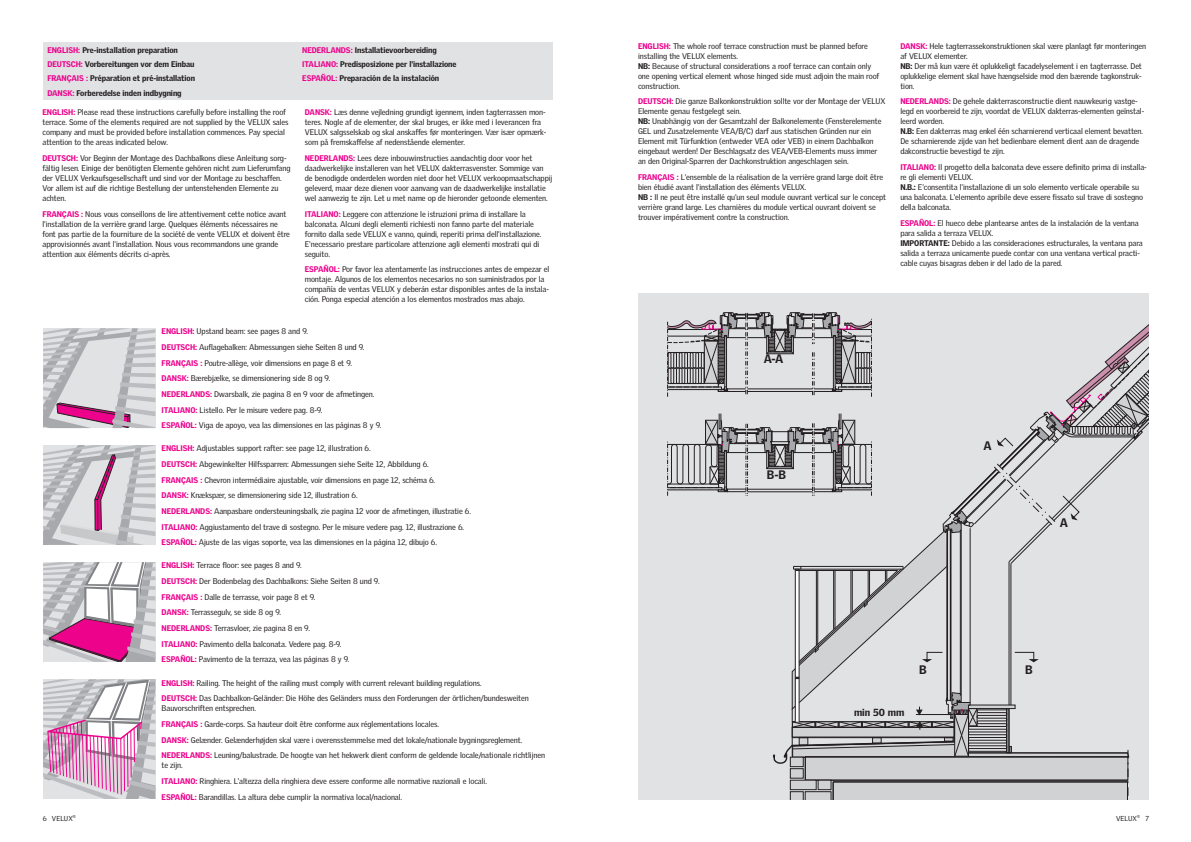
<style>
.page{position:relative;width:1191px;height:842px;background:#fff}
.page>*{position:absolute;margin:0;border:0;box-sizing:border-box;transform-origin:0 0}
.t1{font:900 12px "Velux Gothic";color:#231f20}
.t2{font:900 10px "Velux Gothic";color:#231f20}
.t3{font:8px/10px "Velux Gothic";letter-spacing:-.01em;color:#231f20}
.t4{font:900 8px/14.3px "Velux Gothic";letter-spacing:-.01em;color:#231f20}
.t5{font:7px "Velux Gothic";letter-spacing:.005em;color:#231f20}
.s1{color:#ed028c}
.s2{font-weight:900;color:#ed028c}
.s3{font-weight:900}
</style>
<div class="page">
<svg style="left:43px;top:328px;width:112px;height:100px;background:#ccc2cb"></svg>
<svg style="left:43px;top:445px;width:112px;height:100px;background:#cac6cb"></svg>
<svg style="left:43px;top:562px;width:112px;height:100px"></svg>
<svg style="left:43px;top:679px;width:112px;height:120px"></svg>
<div style="left:638px;top:293px;width:510px;height:506px;background:#e1e2e4"></div>
<svg style="left:667px;top:312px;width:481px;height:487px"></svg>
<div style="left:43px;top:43px;width:510px;height:57px;background:#e1e2e4"></div>
<p class="t4" style="left:47px;top:43px;width:149px"><span class="s1">ENGLISH:</span> Pre-installation preparation <span class="s1">DEUTSCH:</span> Vorbereitungen vor dem Einbau <span class="s1">FRANÇAIS :</span> Préparation et pré-installation <span class="s1">DANSK:</span> Forberedelse inden indbygning</p>
<p class="t4" style="left:302px;top:43px;width:156px"><span class="s1">NEDERLANDS:</span> Installatievoorbereiding<br><span class="s1">ITALIANO:</span> Predisposizione per l'installazione<br><span class="s1">ESPAÑOL:</span> Preparación de la instalación</p>
<p class="t3" style="left:43px;top:107px;width:248px"><span class="s2">ENGLISH:</span> Please read these instructions carefully before installing the roof terrace. Some of the elements required are not supplied by the VELUX sales company and must be provided before installation commences. Pay special attention to the areas indicated below.</p>
<p class="t3" style="left:43px;top:153px;width:250px"><span class="s2">DEUTSCH:</span> Vor Beginn der Montage des Dachbalkons diese Anleitung sorg&shy;fältig lesen. Einige der benötigten Elemente gehören nicht zum Lieferumfang der VELUX Verkaufsgesellschaft und sind vor der Montage zu beschaffen.<br>Vor allem ist auf die richtige Bestellung der untenstehenden Elemente zu achten.</p>
<p class="t3" style="left:43px;top:209px;width:249px"><span class="s2">FRANÇAIS :</span> Nous vous conseillons de lire attentivement cette notice avant l'installation de la verrière grand large. Quelques éléments nécessaires ne font pas partie de la fourniture de la société de vente VELUX et doivent être approvisionnés avant l'installation. Nous vous recommandons une grande attention aux éléments décrits ci-après.</p>
<p class="t3" style="left:305px;top:107px;width:243px"><span class="s2">DANSK:</span> Læs denne vejledning grundigt igennem, inden tagterrassen mon&shy;teres. Nogle af de elementer, der skal bruges, er ikke med i leverancen fra VELUX salgsselskab og skal anskaffes før monteringen. Vær især opmærk&shy;som på fremskaffelse af nedenstående elementer.</p>
<p class="t3" style="left:305px;top:153px;width:249px"><span class="s2">NEDERLANDS:</span> Lees deze inbouwinstructies aandachtig door voor het daadwerkelijke installeren van het VELUX dakterrasvenster. Sommige van de benodigde onderdelen worden niet door het VELUX verkoopmaatschappij geleverd, maar deze dienen voor aanvang van de daadwerkelijke installatie wel aanwezig te zijn. Let u met name op de hieronder getoonde elementen.</p>
<p class="t3" style="left:305px;top:209px;width:238px"><span class="s2">ITALIANO:</span> Leggere con attenzione le istruzioni prima di installare la balconata. Alcuni degli elementi richiesti non fanno parte del materiale fornito dalla sede VELUX e vanno, quindi, reperiti prima dell'installazione.<br>E'necessario prestare particolare attenzione agli elementi mostrati qui di seguito.</p>
<p class="t3" style="left:305px;top:264px;width:246px"><span class="s2">ESPAÑOL:</span> Por favor lea atentamente las instrucciones antes de empezar el montaje. Algunos de los elementos necesarios no son suministrados por la compañía de ventas VELUX y deberán estar disponibles antes de la instala&shy;ción. Ponga especial atención a los elementos mostrados mas abajo.</p>
<p class="t3" style="left:162px;top:324px;width:221px;line-height:15.7px"><span class="s2">ENGLISH:</span> Upstand beam: see pages 8 and 9.<br><span class="s2">DEUTSCH:</span> Auflagebalken: Abmessungen siehe Seiten 8 und 9.<br><span class="s2">FRANÇAIS :</span> Poutre-allège, voir dimensions en page 8 et 9.<br><span class="s2">DANSK:</span> Bærebjælke, se dimensionering side 8 og 9.<br><span class="s2">NEDERLANDS:</span> Dwarsbalk, zie pagina 8 en 9 voor de afmetingen.<br><span class="s2">ITALIANO:</span> Listello. Per le misure vedere pag. 8-9.<br><span class="s2">ESPAÑOL:</span> Viga de apoyo, vea las dimensiones en las páginas 8 y 9.</p>
<p class="t3" style="left:162px;top:440px;width:311px;line-height:15.7px"><span class="s2">ENGLISH:</span> Adjustables support rafter: see page 12, illustration 6.<br><span class="s2">DEUTSCH:</span> Abgewinkelter Hilfssparren: Abmessungen siehe Seite 12, Abbildung 6.<br><span class="s2">FRANÇAIS :</span> Chevron intermédiaire ajustable, voir dimensions en page 12, schéma 6.<br><span class="s2">DANSK:</span> Knækspær, se dimensionering side 12, illustration 6.<br><span class="s2">NEDERLANDS:</span> Aanpasbare ondersteuningsbalk, zie pagina 12 voor de afmetingen, illustratie 6.<br><span class="s2">ITALIANO:</span> Aggiustamento del trave di sostegno. Per le misure vedere pag. 12, illustrazione 6.<br><span class="s2">ESPAÑOL:</span> Ajuste de las vigas soporte, vea las dimensiones en la página 12, dibujo 6.</p>
<p class="t3" style="left:162px;top:557px;width:219px;line-height:15.7px"><span class="s2">ENGLISH:</span> Terrace floor: see pages 8 and 9.<br><span class="s2">DEUTSCH:</span> Der Bodenbelag des Dachbalkons: Siehe Seiten 8 und 9.<br><span class="s2">FRANÇAIS :</span> Dalle de terrasse, voir page 8 et 9.<br><span class="s2">DANSK:</span> Terrassegulv, se side 8 og 9.<br><span class="s2">NEDERLANDS:</span> Terrasvloer, zie pagina 8 en 9.<br><span class="s2">ITALIANO:</span> Pavimento della balconata. Vedere pag. 8-9.<br><span class="s2">ESPAÑOL:</span> Pavimento de la terraza, vea las páginas 8 y 9.</p>
<p class="t3" style="left:162px;top:675px;width:369px;line-height:15.7px"><span class="s2">ENGLISH:</span> Railing. The height of the railing must comply with current relevant building regulations.<br><span class="s2">DEUTSCH:</span> Das Dachbalkon-Geländer: Die Höhe des Geländers muss den Forderungen der örtlichen/bundesweiten</p>
<p class="t3" style="left:162px;top:700px;width:385px;line-height:15.7px">Bauvorschriften entsprechen.<br><span class="s2">FRANÇAIS :</span> Garde-corps. Sa hauteur doit être conforme aux réglementations locales.<br><span class="s2">DANSK:</span> Gelænder. Gelænderhøjden skal være i overensstemmelse med det lokale/nationale bygningsreglement.<br><span class="s2">NEDERLANDS:</span> Leuning/balustrade. De hoogte van het hekwerk dient conform de geldende locale/nationale richtlijnen</p>
<p class="t3" style="left:162px;top:757px;width:327px;line-height:15.7px">te zijn.<br><span class="s2">ITALIANO:</span> Ringhiera. L'altezza della ringhiera deve essere conforme alle normative nazionali e locali.<br><span class="s2">ESPAÑOL:</span> Barandillas. La altura debe cumplir la normativa local/nacional.</p>
<p class="t3" style="left:638px;top:41px;width:243px"><span class="s2">ENGLISH:</span> The whole roof terrace construction must be planned before installing the VELUX elements.<br><span class="s3">NB:</span> Because of structural considerations a roof terrace can contain only one opening vertical element whose hinged side must adjoin the main roof construction.</p>
<p class="t3" style="left:638px;top:96px;width:249px"><span class="s2">DEUTSCH:</span> Die ganze Balkonkonstruktion sollte vor der Montage der VELUX Elemente genau festgelegt sein.<br><span class="s3">NB:</span> Unabhängig von der Gesamtzahl der Balkonelemente (Fensterelemente GEL und Zusatzelemente VEA/B/C) darf aus statischen Gründen nur ein Element mit Türfunktion (entweder VEA oder VEB) in einem Dachbalkon eingebaut werden! Der Beschlagsatz des VEA/VEB-Elements muss immer an den Original-Sparren der Dachkonstruktion angeschlagen sein.</p>
<p class="t3" style="left:638px;top:172px;width:249px"><span class="s2">FRANÇAIS :</span> L'ensemble de la réalisation de la verrière grand large doit être bien étudié avant l'installation des éléments VELUX.<br><span class="s3">NB :</span> Il ne peut être installé qu'un seul module ouvrant vertical sur le concept verrière grand large. Les charnières du module vertical ouvrant doivent se trouver impérativement contre la construction.</p>
<p class="t3" style="left:900px;top:41px;width:247px"><span class="s2">DANSK:</span> Hele tagterrassekonstruktionen skal være planlagt før monteringen af VELUX elementer.<br><span class="s3">NB:</span> Der må kun være ét oplukkeligt facadelyselement i en tagterrasse. Det oplukkelige element skal have hængselside mod den bærende tagkonstruk&shy;tion.</p>
<p class="t3" style="left:900px;top:96px;width:245px"><span class="s2">NEDERLANDS:</span> De gehele dakterrasconstructie dient nauwkeurig vastge&shy;legd en voorbereid te zijn, voordat de VELUX dakterras-elementen geïnstal&shy;leerd worden.<br><span class="s3">N.B:</span> Een dakterras mag enkel één scharnierend verticaal element bevatten.<br>De scharnierende zijde van het bedienbare element dient aan de dragende dakconstructie bevestigd te zijn.</p>
<p class="t3" style="left:900px;top:162px;width:248px"><span class="s2">ITALIANO:</span> Il progetto della balconata deve essere definito prima di installa&shy;re gli elementi VELUX.<br><span class="s3">N.B.:</span> E'consentita l'installazione di un solo elemento verticale operabile su una balconata. L'elemento apribile deve essere fissato sul trave di sostegno della balconata.</p>
<p class="t3" style="left:900px;top:218px;width:244px"><span class="s2">ESPAÑOL:</span> El hueco debe plantearse antes de la instalación de la ventana para salida a terraza VELUX.<br><span class="s3">IMPORTANTE:</span> Debido a las consideraciones estructurales, la ventana para salida a terraza unicamente puede contar con una ventana vertical practi&shy;cable cuyas bisagras deben ir del lado de la pared.</p>
<h1 class="t1" style="left:763px;top:351px;width:21px">A-A</h1>
<h1 class="t1" style="left:766px;top:467px;width:21px">B-B</h1>
<h1 class="t1" style="left:983px;top:438px;width:10px">A</h1>
<h1 class="t1" style="left:1059px;top:515px;width:10px">A</h1>
<h1 class="t1" style="left:919px;top:662px;width:9px">B</h1>
<h1 class="t1" style="left:1025px;top:662px;width:9px">B</h1>
<p class="t2" style="left:854px;top:706px;width:52px">min 50 mm</p>
<p class="t5" style="left:43px;top:814px;width:35px">6 VELUX<sup>®</sup></p>
<p class="t5" style="left:1116px;top:814px;width:34px">VELUX<sup>®</sup> 7</p>
</div>
